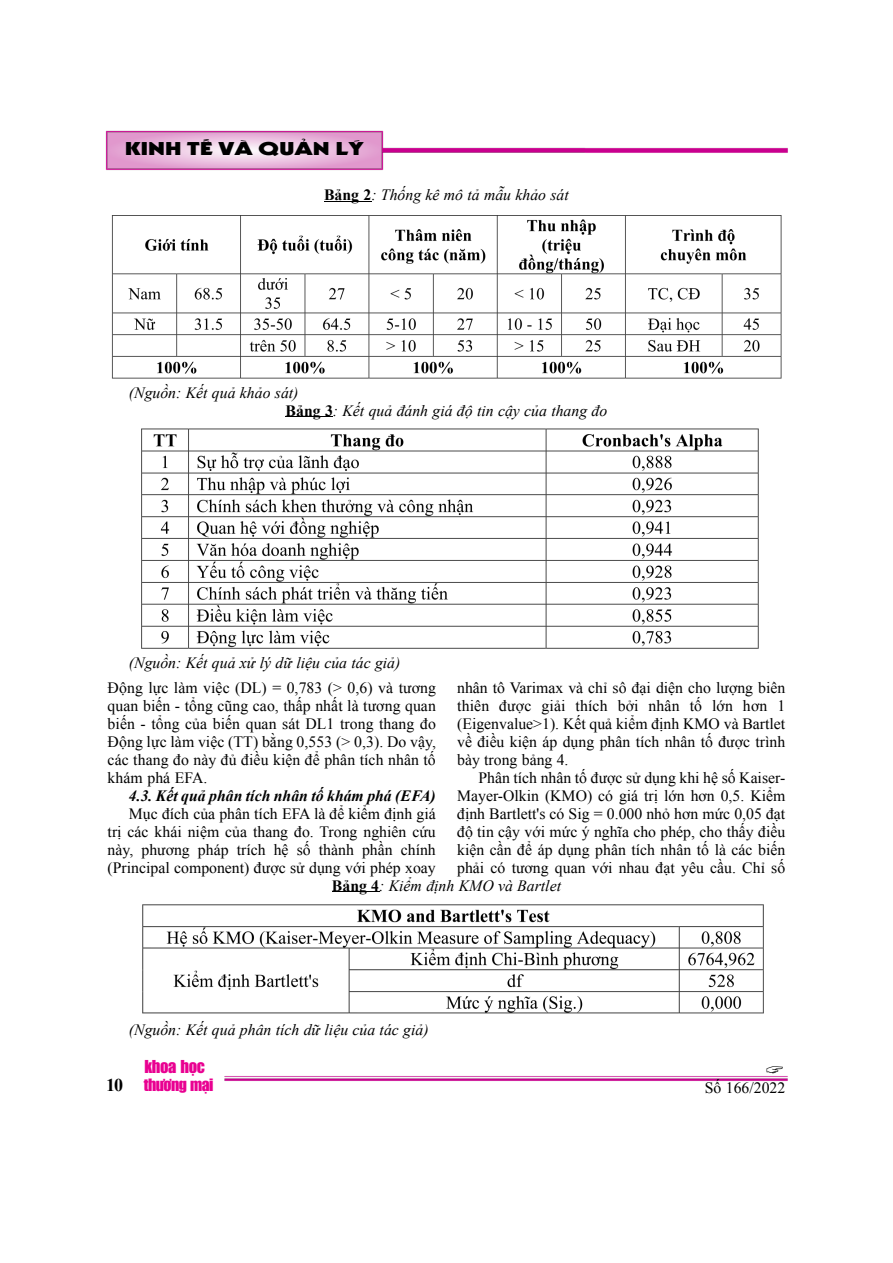
<style>
.page{position:relative;width:893px;height:1263px;background:#fff}
.page>*{position:absolute;margin:0;border:0;box-sizing:border-box;transform-origin:0 0}
.t1{font:18px "UTM Kabel KT";color:#000;scale:1.45 1}
.t2{font:700 18px "Times New Roman";color:#000}
.t3{font:16.5px "UTM Impact";letter-spacing:-.02em;color:#e90091}
.t4{font:15.75px/18px "Times New Roman";color:#000;text-align:justify}
.t5{font:italic 15.75px/17.7px "Times New Roman";color:#000}
.t6{font:italic 700 15.75px "Times New Roman";color:#000}
.t7{font:15.75px "UTM Impact";letter-spacing:-.03em;color:#e90091}
.s1{font-weight:700;font-style:normal}
</style>
<div class="page">
<img style="left:224px;top:1076px;width:564px;height:5px">
<img style="left:105px;top:130px;width:279px;height:40px">
<img style="left:379px;top:147px;width:409px;height:7px">
<hr style="left:324px;top:201px;width:47px;height:1px;background:#000">
<img style="left:111px;top:215px;width:671px;height:164px">
<hr style="left:285px;top:417px;width:48px;height:1px;background:#000">
<img style="left:141px;top:428px;width:618px;height:221px">
<hr style="left:332px;top:892px;width:47px;height:1px;background:#000">
<img style="left:142px;top:904px;width:622px;height:110px">
<p class="t1" style="left:125px;top:137px;width:166px">KINH TẾ VÀ QUẢN LÝ</p>
<p class="t5" style="left:324px;top:186px;width:246px"><span class="s1">Bảng 2</span>: Thống kê mô tả mẫu khảo sát</p>
<p class="t5" style="left:285px;top:384px;width:323px;text-indent:-157px">(Nguồn: Kết quả khảo sát)<br><span class="s1">Bảng 3</span>: Kết quả đánh giá độ tin cậy của thang đo</p>
<p class="t5" style="left:129px;top:654px;width:273px">(Nguồn: Kết quả xử lý dữ liệu của tác giả)</p>
<p class="t4" style="left:457px;top:678px;width:330px">nhân tố Varimax và chỉ số đại diện cho lượng biến thiên được giải thích bởi nhân tố lớn hơn 1 (Eigenvalue&gt;1). Kết quả kiểm định KMO và Bartlet về điều kiện áp dụng phân tích nhân tố được trình bày trong bảng 4.</p>
<p class="t4" style="left:457px;top:768px;width:330px;text-indent:21px">Phân tích nhân tố được sử dụng khi hệ số Kaiser-Mayer-Olkin (KMO) có giá trị lớn hơn 0,5. Kiểm định Bartlett's có Sig = 0.000 nhỏ hơn mức 0,05 đạt độ tin cậy với mức ý nghĩa cho phép, cho thấy điều kiện cần để áp dụng phân tích nhân tố là các biến phải có tương quan với nhau đạt yêu cầu. Chỉ số</p>
<p class="t4" style="left:108px;top:678px;width:330px">Động lực làm việc (DL) = 0,783 (&gt; 0,6) và tương quan biến - tổng cũng cao, thấp nhất là tương quan biến - tổng của biến quan sát DL1 trong thang đo Động lực làm việc (TT) bằng 0,553 (&gt; 0,3). Do vậy, các thang đo này đủ điều kiện để phân tích nhân tố khám phá EFA.</p>
<p class="t6" style="left:129px;top:787px;width:308px">4.3. Kết quả phân tích nhân tố khám phá (EFA)</p>
<p class="t4" style="left:108px;top:804px;width:330px;text-indent:21px">Mục đích của phân tích EFA là để kiểm định giá trị các khái niệm của thang đo. Trong nghiên cứu này, phương pháp trích hệ số thành phần chính (Principal component) được sử dụng với phép xoay</p>
<p class="t5" style="left:332px;top:877px;width:230px"><span class="s1">Bảng 4</span>: Kiểm định KMO và Bartlet</p>
<p class="t5" style="left:129px;top:1021px;width:301px">(Nguồn: Kết quả phân tích dữ liệu của tác giả)</p>
<p class="t3" style="left:144px;top:1055px;width:62px">khoa học</p>
<p class="t7" style="left:144px;top:1074px;width:71px">thương mại</p>
<p class="t2" style="left:106px;top:1075px;width:19px">10</p>
<p class="t4" style="left:704px;top:1078px;width:82px">Số 166/2022</p>
</div>
